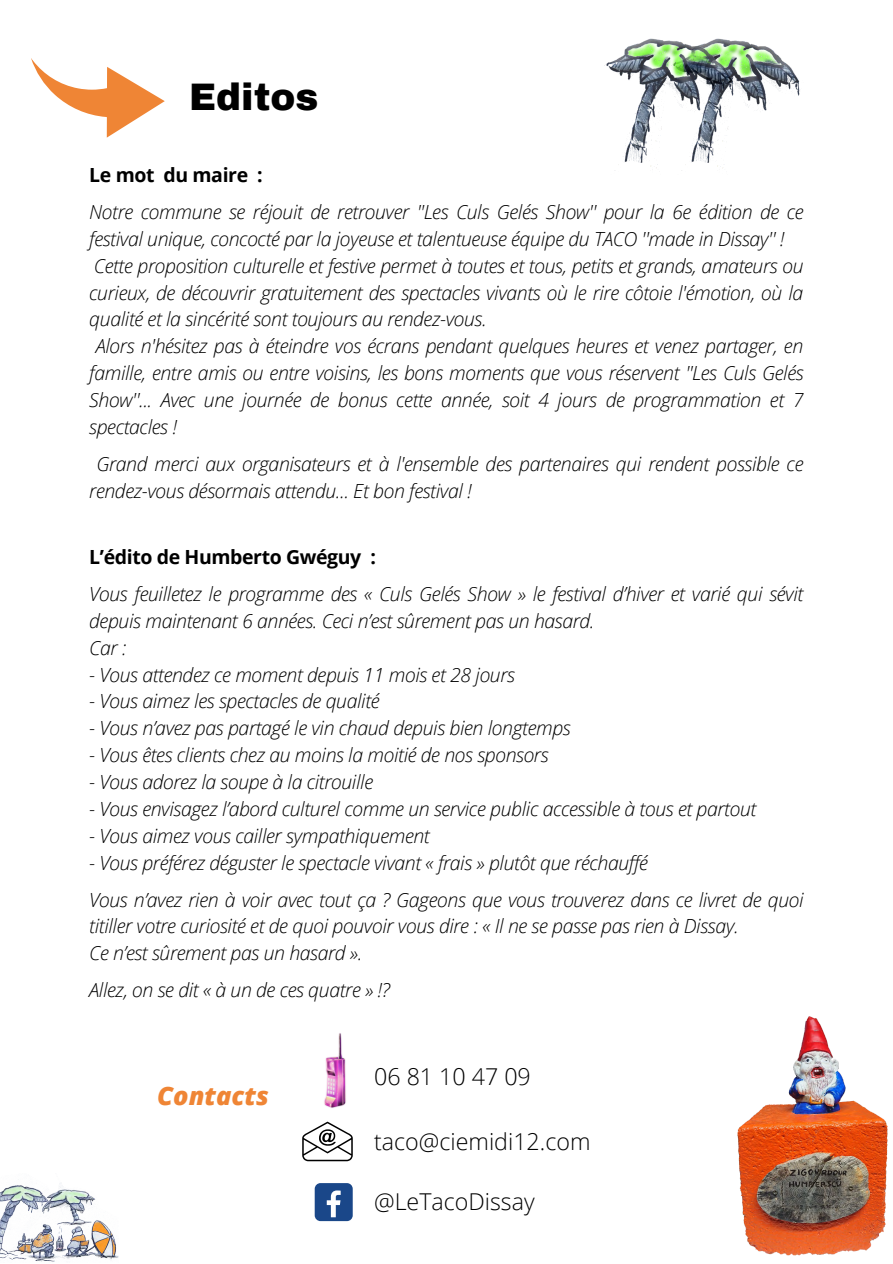
<style>
.page{position:relative;width:893px;height:1264px;background:#fff}
.page>*{position:absolute;margin:0;border:0;box-sizing:border-box;transform-origin:0 0}
.t1{font:900 37.5px "Archivo";color:#000}
.t2{font:italic 800 25.5px "Open Sans";color:#ef8535}
.t3{font:300 23.25px "Open Sans";color:#000}
.t4{font:italic 300 19.5px/26.8px "Open Sans";letter-spacing:-.02em;color:#000}
.t5{font:700 19.5px "Open Sans";letter-spacing:-.02em;color:#000}
</style>
<div class="page">
<div style="left:315px;top:1183px;width:38px;height:38px;background:#1a4789;border-radius:6px"></div>
<svg style="left:327px;top:1190px;width:13px;height:27px"></svg>
<img style="left:324px;top:1033px;width:22px;height:75px">
<svg style="left:302px;top:1121px;width:51px;height:40px"></svg>
<img style="left:737px;top:1016px;width:151px;height:240px">
<svg style="left:31px;top:58px;width:134px;height:80px"></svg>
<img style="left:0;top:1183px;width:119px;height:79px">
<img style="left:737px;top:41px;width:63px;height:70px">
<img style="left:606px;top:38px;width:131px;height:133px">
<h1 class="t1" style="left:189px;top:77px;width:131px">Editos</h1>
<p class="t5" style="left:89px;top:161px;width:175px">Le mot du maire :</p>
<p class="t4" style="left:89px;top:198px;width:716px">Notre commune se réjouit de retrouver ''Les Culs Gelés Show'' pour la 6e édition de ce</p>
<p class="t4" style="left:89px;top:225px;width:696px">festival unique, concocté par la joyeuse et talentueuse équipe du TACO ''made in Dissay'' !</p>
<p class="t4" style="left:94px;top:252px;width:711px">Cette proposition culturelle et festive permet à toutes et tous, petits et grands, amateurs ou</p>
<p class="t4" style="left:89px;top:278px;width:715px">curieux, de découvrir gratuitement des spectacles vivants où le rire côtoie l'émotion, où la</p>
<p class="t4" style="left:89px;top:305px;width:399px">qualité et la sincérité sont toujours au rendez-vous.</p>
<p class="t4" style="left:96px;top:332px;width:708px">Alors n'hésitez pas à éteindre vos écrans pendant quelques heures et venez partager, en</p>
<p class="t4" style="left:89px;top:359px;width:715px">famille, entre amis ou entre voisins, les bons moments que vous réservent ''Les Culs Gelés</p>
<p class="t4" style="left:89px;top:386px;width:715px">Show''... Avec une journée de bonus cette année, soit 4 jours de programmation et 7</p>
<p class="t4" style="left:89px;top:413px;width:89px">spectacles !</p>
<p class="t4" style="left:89px;top:450px;width:715px;text-indent:7px">Grand merci aux organisateurs et à l'ensemble des partenaires qui rendent possible ce rendez-vous désormais attendu... Et bon festival !</p>
<p class="t5" style="left:89px;top:543px;width:288px">L’édito de Humberto Gwéguy :</p>
<p class="t4" style="left:89px;top:580px;width:715px">Vous feuilletez le programme des « Culs Gelés Show » le festival d’hiver et varié qui sévit depuis maintenant 6 années. Ceci n’est sûrement pas un hasard.<br>Car :</p>
<p class="t4" style="left:89px;top:660px;width:427px">- Vous attendez ce moment depuis 11 mois et 28 jours</p>
<p class="t4" style="left:89px;top:687px;width:292px">- Vous aimez les spectacles de qualité</p>
<p class="t4" style="left:89px;top:714px;width:483px">- Vous n’avez pas partagé le vin chaud depuis bien longtemps</p>
<p class="t4" style="left:89px;top:741px;width:461px">- Vous êtes clients chez au moins la moitié de nos sponsors</p>
<p class="t4" style="left:89px;top:768px;width:285px">- Vous adorez la soupe à la citrouille</p>
<p class="t4" style="left:89px;top:795px;width:668px">- Vous envisagez l’abord culturel comme un service public accessible à tous et partout</p>
<p class="t4" style="left:89px;top:821px;width:342px">- Vous aimez vous cailler sympathiquement</p>
<p class="t4" style="left:89px;top:843px;width:716px;line-height:36.9px">- Vous préférez déguster le spectacle vivant « frais » plutôt que réchauf é<br>Vous n’avez rien à voir avec tout ça ? Gageons que vous trouverez dans ce livret de quoi</p>
<p class="t4" style="left:89px;top:912px;width:651px">titiller votre curiosité et de quoi pouvoir vous dire : « Il ne se passe pas rien à Dissay.<br>Ce n’est sûrement pas un hasard ».</p>
<p class="t4" style="left:89px;top:976px;width:302px">Allez, on se dit « à un de ces quatre » !?</p>
<h2 class="t2" style="left:157px;top:1077px;width:113px">Contacts</h2>
<p class="t3" style="left:374px;top:1059px;width:158px">06 81 10 47 09</p>
<p class="t3" style="left:374px;top:1124px;width:218px">taco@ciemidi12.com</p>
<p class="t3" style="left:374px;top:1185px;width:162px">@LeTacoDissay</p>
</div>
